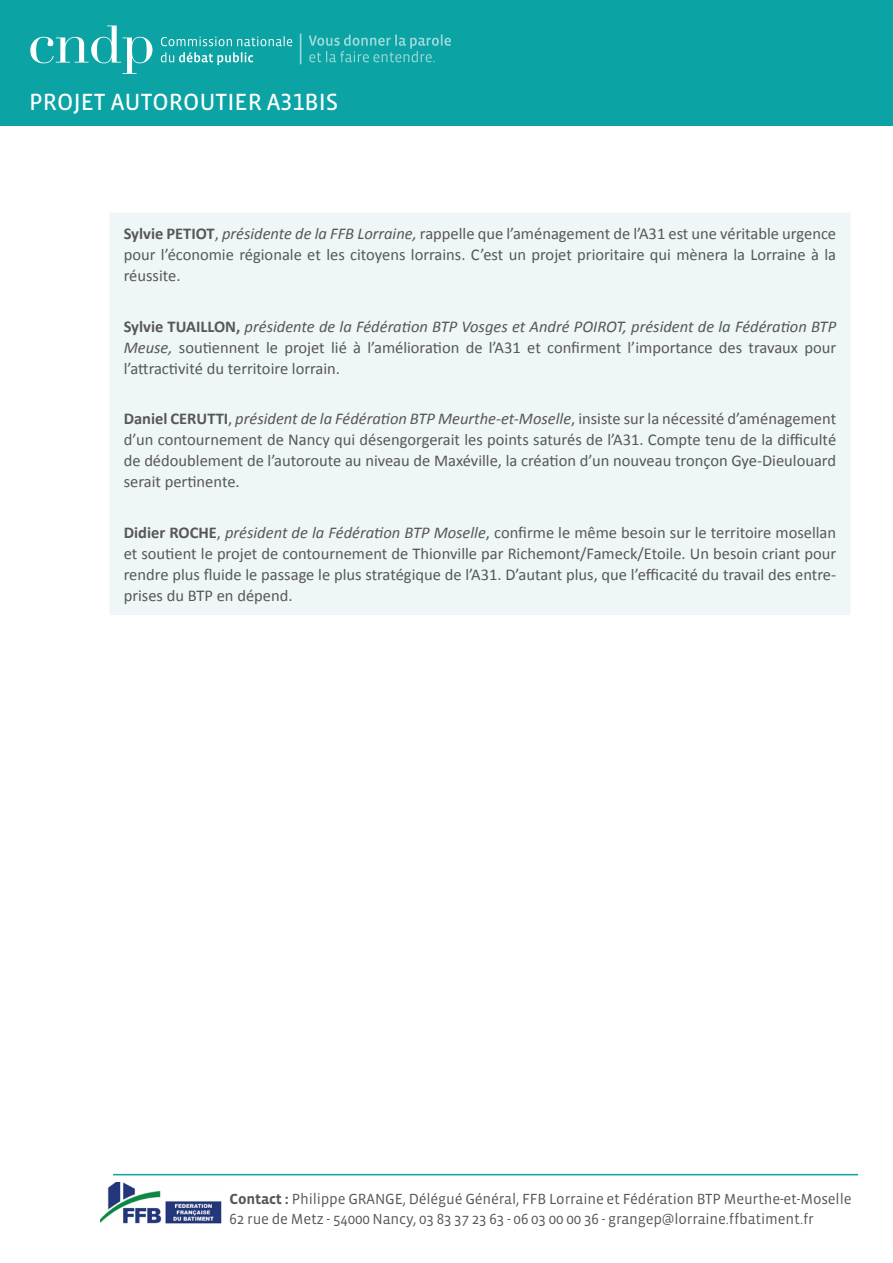
<style>
.page{position:relative;width:893px;height:1263px;background:#fff}
.page>*{position:absolute;margin:0;border:0;box-sizing:border-box;transform-origin:0 0}
.t1{font:24px "Vista Sans OT";color:#fff}
.t2{font:16.5px/21px "Calibri";color:#575756;text-align:justify}
.t3{font:15px/19.5px "Vista Sans OT";letter-spacing:-.01em;color:#575756}
.s1{font-weight:700}
.s2{font-style:italic}
</style>
<div class="page">
<div style="left:0;top:0;width:893px;height:125px;background:#0ca3a4"></div>
<svg style="left:161px;top:52px;width:92px;height:13px"></svg>
<svg style="left:161px;top:36px;width:131px;height:10px"></svg>
<svg style="left:30px;top:26px;width:122px;height:48px"></svg>
<hr style="left:300px;top:34px;width:1px;height:30px;background:#fff">
<svg style="left:309px;top:34px;width:142px;height:28px"></svg>
<img style="left:101px;top:1182px;width:121px;height:42px">
<div style="left:110px;top:213px;width:740px;height:401px;background:#eff6f8"></div>
<div style="left:109px;top:213px;width:741px;height:402px;border:2px solid #eff6f8"></div>
<hr style="left:113px;top:1174px;width:745px;height:1px;background:#0ca3a4">
<h1 class="t1" style="left:29px;top:89px;width:311px">PROJET AUTOROUTIER A31BIS</h1>
<p class="t2" style="left:124px;top:223px;width:714px"><span class="s1">Sylvie PETIOT</span>, <span class="s2">présidente de la FFB Lorraine,</span> rappelle que l’aménagement de l’A31 est une véritable urgence pour l’économie régionale et les citoyens lorrains. C’est un projet prioritaire qui mènera la Lorraine à la réussite.</p>
<p class="t2" style="left:124px;top:316px;width:714px"><span class="s1">Sylvie TUAILLON,</span> <span class="s2">présidente de la Fédération BTP Vosges et André POIROT, président de la Fédération BTP Meuse,</span> soutiennent le projet lié à l’amélioration de l’A31 et confirment l’importance des travaux pour l’attractivité du territoire lorrain.</p>
<p class="t2" style="left:124px;top:408px;width:714px"><span class="s1">Daniel CERUTTI</span>, <span class="s2">président de la Fédération BTP Meurthe-et-Moselle</span>, insiste sur la nécessité d’aménagement d’un contournement de Nancy qui désengorgerait les points saturés de l’A31. Compte tenu de la difficulté de dédoublement de l’autoroute au niveau de Maxéville, la création d’un nouveau tronçon Gye-Dieulouard serait pertinente.</p>
<p class="t2" style="left:124px;top:522px;width:714px"><span class="s1">Didier ROCHE</span>, <span class="s2">président de la Fédération BTP Moselle</span>, confirme le même besoin sur le territoire mosellan et soutient le projet de contournement de Thionville par Richemont/Fameck/Etoile. Un besoin criant pour rendre plus fluide le passage le plus stratégique de l’A31. D’autant plus, que l’efficacité du travail des entre&shy;prises du BTP en dépend.</p>
<p class="t3" style="left:230px;top:1189px;width:623px"><span class="s1">Contact :</span> Philippe GRANGE, Délégué Général, FFB Lorraine et Fédération BTP Meurthe-et-Moselle<br>62 rue de Metz - 54000 Nancy, 03 83 37 23 63 - 06 03 00 00 36 - grangep@lorraine.ffbatiment.fr</p>
</div>
